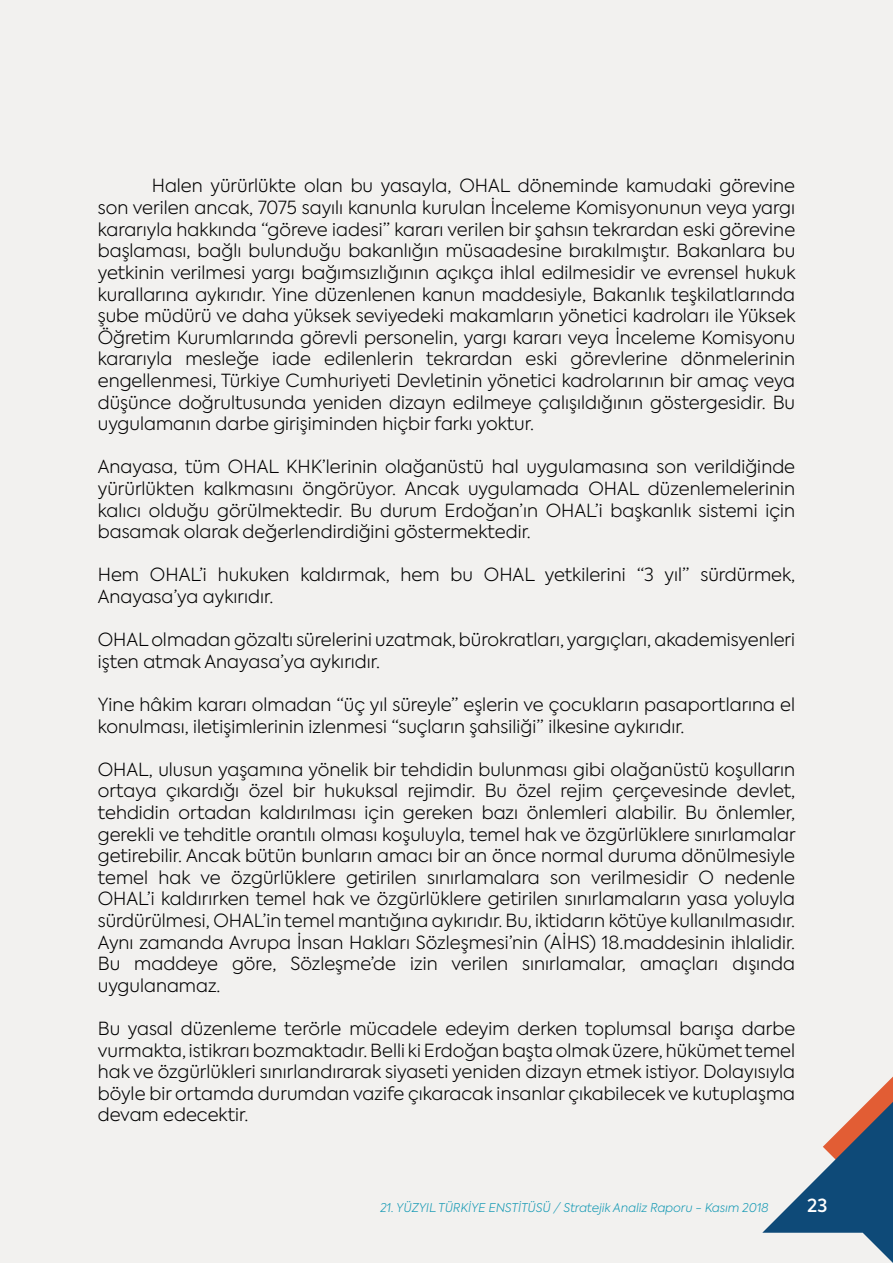
<style>
.page{position:relative;width:893px;height:1263px;background:#f2f1ef}
.page>*{position:absolute;margin:0;border:0;box-sizing:border-box;transform-origin:0 0}
.t1{font:300 18px/21.6px "Axiforma";color:#000;text-align:justify}
.t2{font:500 18px "Axiforma";color:#fff}
.t3{font:italic 300 12px "Axiforma";color:#1499b4}
</style>
<div class="page">
<svg style="left:762px;top:1076px;width:131px;height:187px"></svg>
<p class="t1" style="left:98px;top:175px;width:699px;text-indent:54px">Halen yürürlükte olan bu yasayla, OHAL döneminde kamudaki görevine son verilen ancak, 7075 sayılı kanunla kurulan İnceleme Komisyonunun veya yargı kararıyla hakkında “göreve iadesi” kararı verilen bir şahsın tekrardan eski görevine başlaması, bağlı bulunduğu bakanlığın müsaadesine bırakılmıştır. Bakanlara bu yetkinin verilmesi yargı bağımsızlığının açıkça ihlal edilmesidir ve evrensel hukuk kurallarına aykırıdır. Yine düzenlenen kanun maddesiyle, Bakanlık teşkilatlarında şube müdürü ve daha yüksek seviyedeki makamların yönetici kadroları ile Yüksek Öğretim Kurumlarında görevli personelin, yargı kararı veya İnceleme Komisyonu kararıyla mesleğe iade edilenlerin tekrardan eski görevlerine dönmelerinin engellenmesi, Türkiye Cumhuriyeti Devletinin yönetici kadrolarının bir amaç veya düşünce doğrultusunda yeniden dizayn edilmeye çalışıldığının göstergesidir. Bu uygulamanın darbe girişiminden hiçbir farkı yoktur.</p>
<p class="t1" style="left:98px;top:456px;width:699px">Anayasa, tüm OHAL KHK’lerinin olağanüstü hal uygulamasına son verildiğinde yürürlükten kalkmasını öngörüyor. Ancak uygulamada OHAL düzenlemelerinin kalıcı olduğu görülmektedir. Bu durum Erdoğan’ın OHAL’i başkanlık sistemi için basamak olarak değerlendirdiğini göstermektedir.</p>
<p class="t1" style="left:98px;top:564px;width:699px">Hem OHAL’i hukuken kaldırmak, hem bu OHAL yetkilerini “3 yıl” sürdürmek,<br>Anayasa’ya aykırıdır.</p>
<p class="t1" style="left:98px;top:629px;width:699px">OHAL olmadan gözaltı sürelerini uzatmak, bürokratları, yargıçları, akademisyenleri işten atmak Anayasa’ya aykırıdır.</p>
<p class="t1" style="left:98px;top:693px;width:699px">Yine hâkim kararı olmadan “üç yıl süreyle” eşlerin ve çocukların pasaportlarına el konulması, iletişimlerinin izlenmesi “suçların şahsiliği” ilkesine aykırıdır.</p>
<p class="t1" style="left:98px;top:758px;width:699px">OHAL, ulusun yaşamına yönelik bir tehdidin bulunması gibi olağanüstü koşulların ortaya çıkardığı özel bir hukuksal rejimdir. Bu özel rejim çerçevesinde devlet, tehdidin ortadan kaldırılması için gereken bazı önlemleri alabilir. Bu önlemler, gerekli ve tehditle orantılı olması koşuluyla, temel hak ve özgürlüklere sınırlamalar getirebilir. Ancak bütün bunların amacı bir an önce normal duruma dönülmesiyle temel hak ve özgürlüklere getirilen sınırlamalara son verilmesidir O nedenle OHAL’i kaldırırken temel hak ve özgürlüklere getirilen sınırlamaların yasa yoluyla sürdürülmesi, OHAL’in temel mantığına aykırıdır. Bu, iktidarın kötüye kullanılmasıdır.<br>Aynı zamanda Avrupa İnsan Hakları Sözleşmesi’nin (AİHS) 18.maddesinin ihlalidir.<br>Bu maddeye göre, Sözleşme’de izin verilen sınırlamalar, amaçları dışında uygulanamaz.</p>
<p class="t1" style="left:98px;top:1017px;width:699px">Bu yasal düzenleme terörle mücadele edeyim derken toplumsal barışa darbe vurmakta, istikrarı bozmaktadır. Belli ki Erdoğan başta olmak üzere, hükümet temel hak ve özgürlükleri sınırlandırarak siyaseti yeniden dizayn etmek istiyor. Dolayısıyla böyle bir ortamda durumdan vazife çıkaracak insanlar çıkabilecek ve kutuplaşma devam edecektir.</p>
<p class="t3" style="left:380px;top:1199px;width:390px">21. YÜZYIL TÜRKİYE ENSTİTÜSÜ / Stratejik Analiz Raporu - Kasım 2018</p>
<p class="t2" style="left:807px;top:1193px;width:22px">23</p>
</div>
